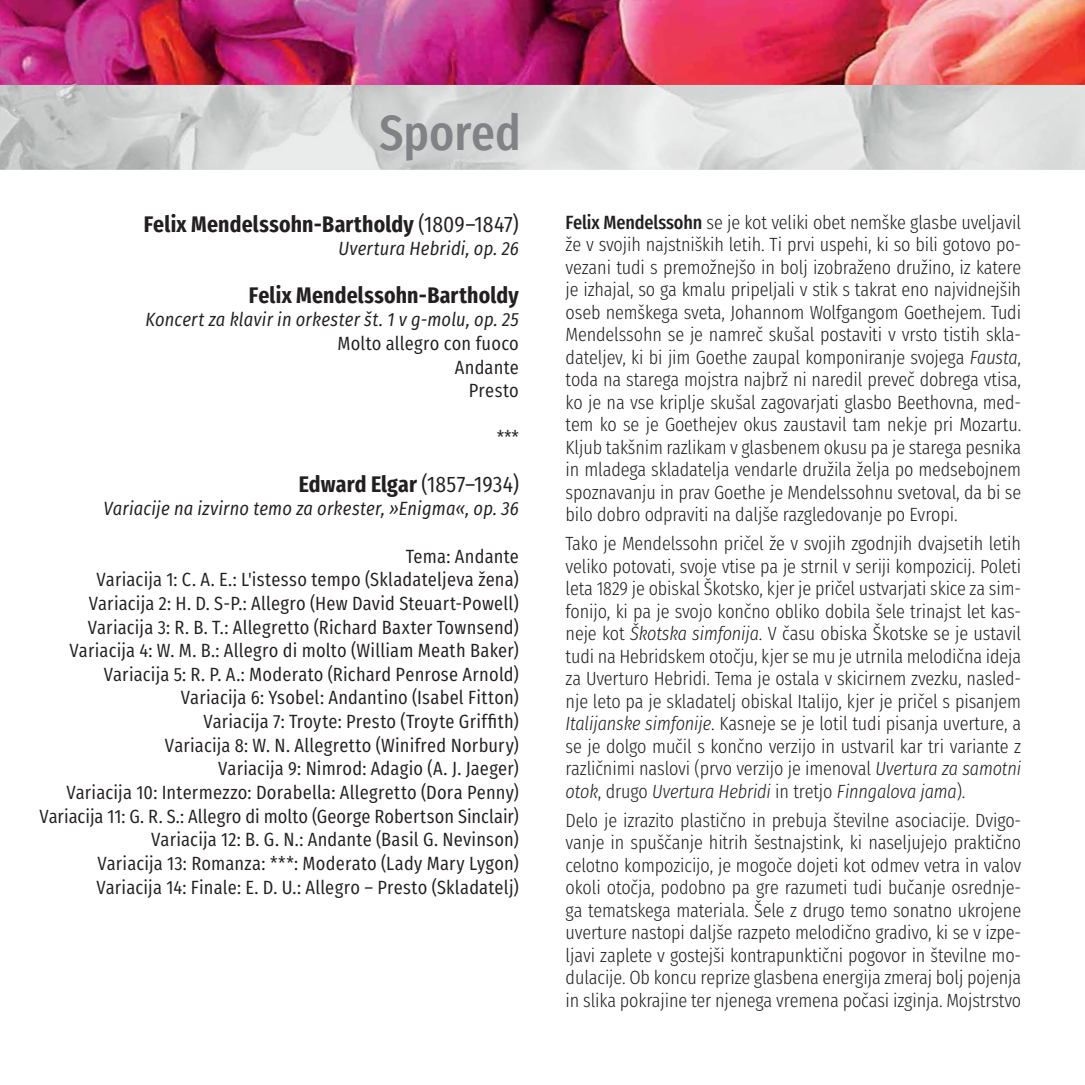
<style>
.page{position:relative;width:1085px;height:1085px;background:#fff}
.page>*{position:absolute;margin:0;border:0;box-sizing:border-box;transform-origin:0 0}
.t1{font:500 49.5px "Fira Sans Condensed";color:#808285}
.t2{font:700 22.5px "Fira Sans Condensed";letter-spacing:.01em;color:#231f20}
.t3{font:300 19.12px/22.5px "Fira Sans Condensed";letter-spacing:-.005em;color:#231f20;text-align:justify}
.t4{font:19.12px/23.6px "Fira Sans Condensed";letter-spacing:.01em;color:#231f20;text-align:right}
.t5{font:italic 19.12px "Fira Sans Condensed";letter-spacing:.01em;color:#231f20}
.s1{font-weight:400}
.s2{font-weight:500}
.s3{font-style:italic}
</style>
<div class="page">
<img style="left:0;top:0;width:1084px;height:170px">
<h1 class="t1" style="left:379px;top:88px;width:143px">Spored</h1>
<p class="t2" style="left:144px;top:203px;width:376px">Felix Mendelssohn-Bartholdy <span class="s1">(1809–1847)</span></p>
<p class="t5" style="left:338px;top:235px;width:182px">Uvertura Hebridi, op. 26</p>
<p class="t2" style="left:249px;top:274px;width:271px">Felix Mendelssohn-Bartholdy</p>
<p class="t5" style="left:145px;top:306px;width:375px">Koncert za klavir in orkester št. 1 v g-molu, op. 25</p>
<p class="t4" style="left:337px;top:329px;width:183px">Molto allegro con fuoco<br>Andante<br>Presto</p>
<p class="t4" style="left:496px;top:424px;width:24px">***</p>
<p class="t2" style="left:299px;top:463px;width:222px">Edward Elgar <span class="s1">(1857–1934)</span></p>
<p class="t5" style="left:104px;top:495px;width:417px">Variacije na izvirno temo za orkester, »Enigma«, op. 36</p>
<p class="t4" style="left:39px;top:542px;width:481px">Tema: Andante<br>Variacija 1: C. A. E.: L'istesso tempo (Skladateljeva žena)<br>Variacija 2: H. D. S-P.: Allegro (Hew David Steuart-Powell)<br>Variacija 3: R. B. T.: Allegretto (Richard Baxter Townsend)<br>Variacija 4: W. M. B.: Allegro di molto (William Meath Baker)<br>Variacija 5: R. P. A.: Moderato (Richard Penrose Arnold)<br>Variacija 6: Ysobel: Andantino (Isabel Fitton)<br>Variacija 7: Troyte: Presto (Troyte Griffith)<br>Variacija 8: W. N. Allegretto (Winifred Norbury)<br>Variacija 9: Nimrod: Adagio (A. J. Jaeger)<br>Variacija 10: Intermezzo: Dorabella: Allegretto (Dora Penny)<br>Variacija 11: G. R. S.: Allegro di molto (George Robertson Sinclair)<br>Variacija 12: B. G. N.: Andante (Basil G. Nevinson)<br>Variacija 13: Romanza: ***: Moderato (Lady Mary Lygon)<br>Variacija 14: Finale: E. D. U.: Allegro – Presto (Skladatelj)</p>
<p class="t3" style="left:565px;top:208px;width:457px"><span class="s2">Felix Mendelssohn</span> se je kot veliki obet nemške glasbe uveljavil že v svojih najstniških letih. Ti prvi uspehi, ki so bili gotovo po&shy;vezani tudi s premožnejšo in bolj izobraženo družino, iz katere je izhajal, so ga kmalu pripeljali v stik s takrat eno najvidnejših oseb nemškega sveta, Johannom Wolfgangom Goethejem. Tudi Mendelssohn se je namreč skušal postaviti v vrsto tistih skla&shy;dateljev, ki bi jim Goethe zaupal komponiranje svojega <span class="s3">Fausta</span>, toda na starega mojstra najbrž ni naredil preveč dobrega vtisa, ko je na vse kriplje skušal zagovarjati glasbo Beethovna, med&shy;tem ko se je Goethejev okus zaustavil tam nekje pri Mozartu.<br>Kljub takšnim razlikam v glasbenem okusu pa je starega pesnika in mladega skladatelja vendarle družila želja po medsebojnem spoznavanju in prav Goethe je Mendelssohnu svetoval, da bi se bilo dobro odpraviti na daljše razgledovanje po Evropi.</p>
<p class="t3" style="left:565px;top:530px;width:457px">Tako je Mendelssohn pričel že v svojih zgodnjih dvajsetih letih veliko potovati, svoje vtise pa je strnil v seriji kompozicij. Poleti leta 1829 je obiskal Škotsko, kjer je pričel ustvarjati skice za sim&shy;fonijo, ki pa je svojo končno obliko dobila šele trinajst let kas&shy;neje kot <span class="s3">Škotska simfonija</span>. V času obiska Škotske se je ustavil tudi na Hebridskem otočju, kjer se mu je utrnila melodična ideja za Uverturo Hebridi. Tema je ostala v skicirnem zvezku, nasled&shy;nje leto pa je skladatelj obiskal Italijo, kjer je pričel s pisanjem <span class="s3">Italijanske simfonije</span>. Kasneje se je lotil tudi pisanja uverture, a se je dolgo mučil s končno verzijo in ustvaril kar tri variante z različnimi naslovi (prvo verzijo je imenoval <span class="s3">Uvertura za samotni otok</span>, drugo <span class="s3">Uvertura Hebridi</span> in tretjo <span class="s3">Finngalova jama</span>).</p>
<p class="t3" style="left:565px;top:806px;width:457px">Delo je izrazito plastično in prebuja številne asociacije. Dvigo&shy;vanje in spuščanje hitrih šestnajstink, ki naseljujejo praktično celotno kompozicijo, je mogoče dojeti kot odmev vetra in valov okoli otočja, podobno pa gre razumeti tudi bučanje osrednje&shy;ga tematskega materiala. Šele z drugo temo sonatno ukrojene uverture nastopi daljše razpeto melodično gradivo, ki se v izpe&shy;ljavi zaplete v gostejši kontrapunktični pogovor in številne mo&shy;dulacije. Ob koncu reprize glasbena energija zmeraj bolj pojenja in slika pokrajine ter njenega vremena počasi izginja. Mojstrstvo</p>
</div>
